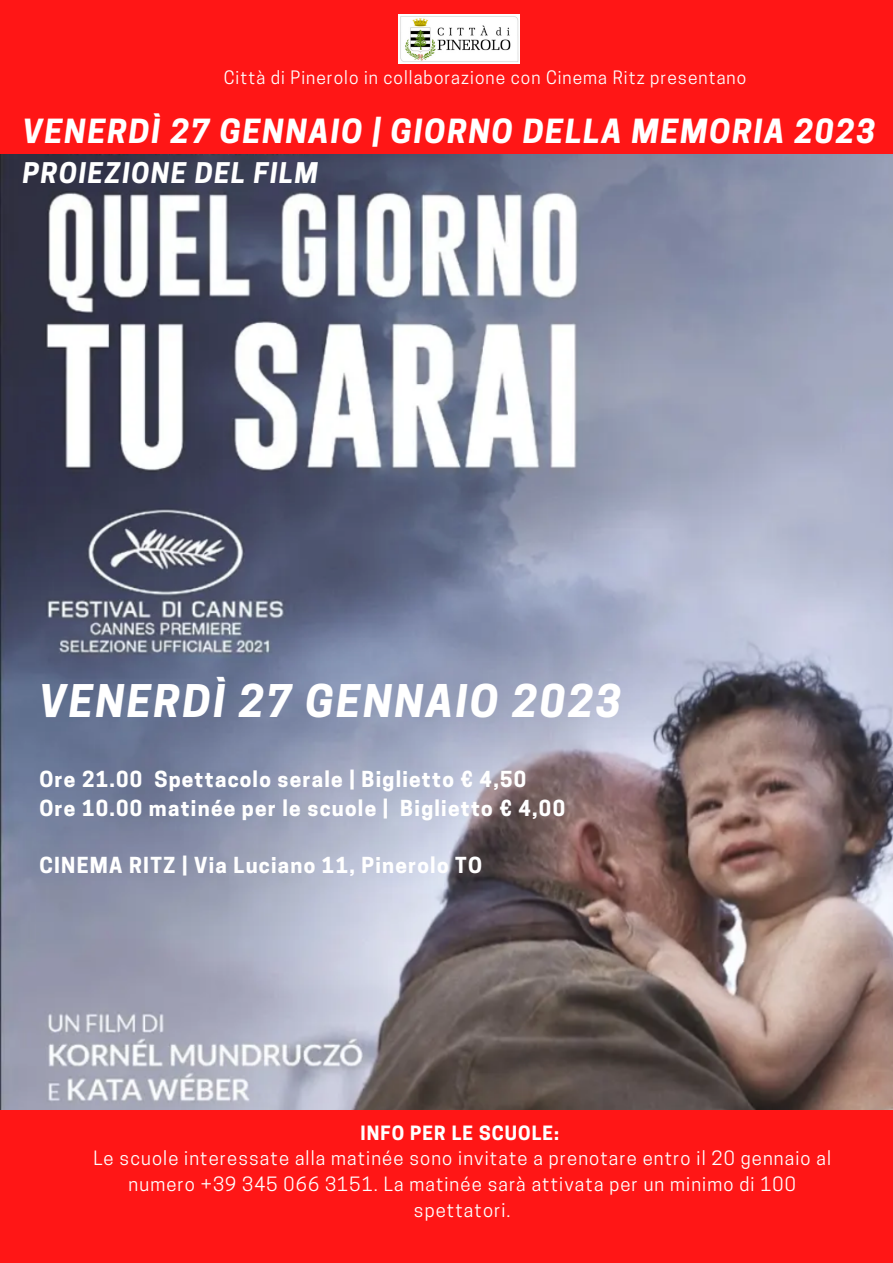
<style>
.page{position:relative;width:893px;height:1263px;background:#ff1616}
.page>*{position:absolute;margin:0;border:0;box-sizing:border-box;transform-origin:0 0}
.t1{font:italic 700 42.22px "Cooper Hewitt";letter-spacing:.06em;color:#fff}
.t2{font:italic 700 31.28px "Cooper Hewitt";letter-spacing:.06em;color:#fff}
.t3{font:italic 700 26.78px "Cooper Hewitt";letter-spacing:.06em;color:#fff}
.t4{font:700 20.77px/28.7px "Cooper Hewitt";letter-spacing:.06em;color:#fff}
.t5{font:18.52px/25.9px "Cooper Hewitt";letter-spacing:.06em;color:#fff;text-align:center}
.t6{font:700 18.52px "Cooper Hewitt";letter-spacing:.06em;color:#fff}
.t7{font:17.33px "Cooper Hewitt";letter-spacing:.06em;color:#fff}
</style>
<div class="page">
<img style="left:398px;top:15px;width:122px;height:48px">
<img style="left:0;top:155px;width:893px;height:954px">
<p class="t7" style="left:224px;top:71px;width:524px">Città di Pinerolo in collaborazione con Cinema Ritz presentano</p>
<h2 class="t2" style="left:23px;top:120px;width:854px">VENERDÌ 27 GENNAIO | GIORNO DELLA MEMORIA 2023</h2>
<h3 class="t3" style="left:23px;top:163px;width:297px">PROIEZIONE DEL FILM</h3>
<h1 class="t1" style="left:39px;top:685px;width:583px">VENERDÌ 27 GENNAIO 2023</h1>
<p class="t4" style="left:39px;top:767px;width:527px">Ore 21.00 Spettacolo serale | Biglietto € 4,50<br>Ore 10.00 matinée per le scuole | Biglietto € 4,00</p>
<p class="t4" style="left:39px;top:854px;width:444px">CINEMA RITZ | Via Luciano 11, Pinerolo TO</p>
<p class="t6" style="left:360px;top:1126px;width:200px">INFO PER LE SCUOLE:</p>
<p class="t5" style="left:93px;top:1148px;width:739px">Le scuole interessate alla matinée sono invitate a prenotare entro il 20 gennaio al numero +39 345 066 3151. La matinée sarà attivata per un minimo di 100 spettatori.</p>
</div>
